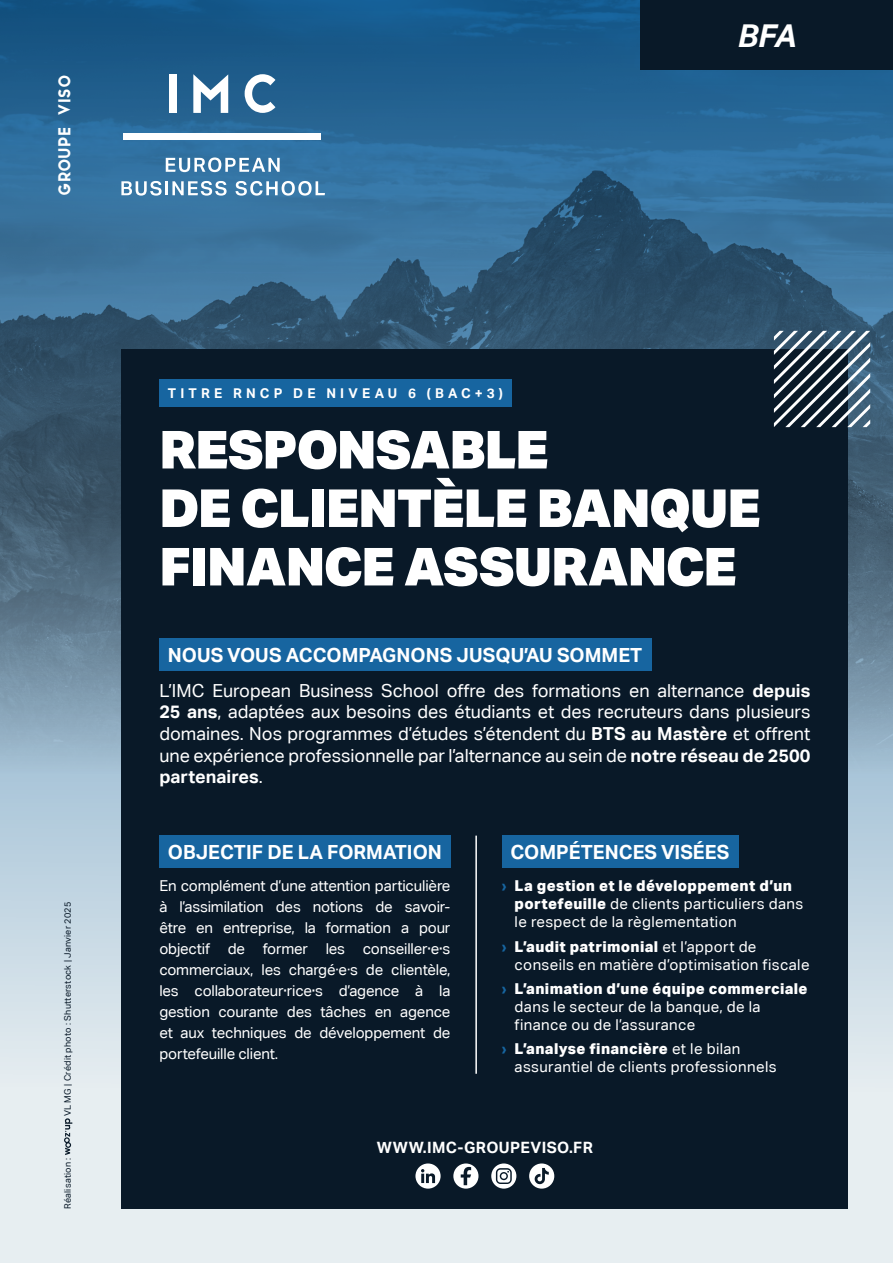
<style>
.page{position:relative;width:893px;height:1263px;background:#fff}
.page>*{position:absolute;margin:0;border:0;box-sizing:border-box;transform-origin:0 0}
.t1{font:900 52.5px/58.5px "Aktiv Grotesk";letter-spacing:-.02em;color:#fff}
.t2{font:italic 700 31.5px "Aktiv Grotesk";color:#fff}
.t3{font:700 19.5px "Aktiv Grotesk";color:#fff}
.t4{font:18px/21.6px "Aktiv Grotesk";color:#fff;text-align:justify}
.t5{font:18px "San Marino";color:#fff}
.t6{font:700 15.6px "Aktiv Grotesk";letter-spacing:.025em;color:#fff}
.t7{font:15px/21px "Aktiv Grotesk";letter-spacing:.025em;color:#fff}
.t8{font:700 13.5px "Aktiv Grotesk";letter-spacing:.31em;color:#fff}
.t9{font:9px "Aktiv Grotesk";letter-spacing:.025em;color:#091928}
.s1{font-weight:700}
.s2{font-weight:500}
.s3{font-weight:700;color:#1765a0}
.s4{font-weight:800}
</style>
<div class="page">
<svg style="left:0;top:796px;width:893px;height:467px;background:#dae5ec"></svg>
<img style="left:0;top:0;width:893px;height:796px">
<div style="left:169px;top:74px;width:8px;height:39px;background:#fff"></div>
<svg style="left:193px;top:74px;width:35px;height:39px"></svg>
<svg style="left:245px;top:74px;width:30px;height:39px"></svg>
<div style="left:124px;top:133px;width:197px;height:6px;background:#fff"></div>
<svg style="left:166px;top:157px;width:114px;height:15px"></svg>
<svg style="left:121px;top:181px;width:41px;height:15px"></svg>
<hr style="left:165px;top:181px;width:3px;height:14px;background:#fff">
<svg style="left:172px;top:181px;width:55px;height:15px"></svg>
<svg style="left:236px;top:181px;width:89px;height:15px"></svg>
<div style="left:121px;top:349px;width:727px;height:860px;background:#091928"></div>
<svg style="left:774px;top:331px;width:96px;height:96px"></svg>
<div style="left:159px;top:836px;width:291px;height:32px;background:#1765a0"></div>
<div style="left:502px;top:836px;width:237px;height:32px;background:#1765a0"></div>
<hr style="left:475px;top:836px;width:2px;height:238px;background:#fff">
<svg style="left:453px;top:1163px;width:25px;height:25px"></svg>
<svg style="left:415px;top:1163px;width:26px;height:25px"></svg>
<div style="left:491px;top:1163px;width:25px;height:25px;background:#fff;border-radius:13px"></div>
<svg style="left:496px;top:1168px;width:16px;height:16px"></svg>
<div style="left:529px;top:1163px;width:25px;height:25px;background:#fff;border-radius:50%"></div>
<svg style="left:535px;top:1168px;width:14px;height:16px"></svg>
<svg style="left:64px;top:1118px;width:8px;height:37px"></svg>
<div style="left:159px;top:638px;width:493px;height:32px;background:#1765a0"></div>
<div style="left:159px;top:379px;width:352px;height:27px;background:#1765a0"></div>
<div style="left:641px;top:0;width:252px;height:69px;background:#091928"></div>
<p class="t5" style="left:54px;top:196px;width:122px;rotate:-90deg">GROUPE VISO</p>
<p class="t9" style="left:62px;top:1116px;width:216px;rotate:-90deg">VL MG | Crédit photo : Shutterstock | Janvier 2025</p>
<p class="t9" style="left:62px;top:1209px;width:53px;rotate:-90deg">Réalisation :</p>
<p class="t8" style="left:168px;top:385px;width:336px">TITRE RNCP DE NIVEAU 6 (BAC+3)</p>
<h2 class="t2" style="left:737px;top:16px;width:61px">BFA</h2>
<h1 class="t1" style="left:159px;top:419px;width:603px">RESPONSABLE<br>DE CLIENTÈLE BANQUE<br>FINANCE ASSURANCE</h1>
<h3 class="t3" style="left:168px;top:643px;width:476px">NOUS VOUS ACCOMPAGNONS JUSQU’AU SOMMET</h3>
<p class="t4" style="left:159px;top:679px;width:653px">L’IMC European Business School offre des formations en alternance <span class="s1">depuis 25 ans</span>, adaptées aux besoins des étudiants et des recruteurs dans plusieurs domaines. Nos programmes d’études s’étendent du <span class="s1">BTS au Mastère</span> et offrent une expérience professionnelle par l’alternance au sein de <span class="s1">notre réseau de 2500 partenaires</span>.</p>
<h3 class="t3" style="left:168px;top:840px;width:276px">OBJECTIF DE LA FORMATION</h3>
<p class="t7" style="left:159px;top:875px;width:293px;text-align:justify">En complément d’une attention particulière à l’assimilation des notions de savoir&shy;être en entreprise, la formation a pour objectif de former les conseiller<span class="s2">·</span>e<span class="s2">·</span>s commerciaux, les chargé·e·s de clientèle, les collaborateur<span class="s2">·</span>rice<span class="s2">·</span>s d’agence à la gestion courante des tâches en agence et aux techniques de développement de portefeuille client.</p>
<h3 class="t3" style="left:510px;top:840px;width:220px">COMPÉTENCES VISÉES</h3>
<p class="t7" style="left:515px;top:877px;width:290px;line-height:18px;text-indent:-13px"><span class="s3">›</span> <span class="s4">La gestion et le développement d’un portefeuille</span> de clients particuliers dans le respect de la règlementation</p>
<p class="t7" style="left:515px;top:937px;width:296px;line-height:18px;text-indent:-13px"><span class="s3">›</span> <span class="s4">L’audit patrimonial</span> et l’apport de conseils en matière d’optimisation fiscale</p>
<p class="t7" style="left:515px;top:979px;width:294px;line-height:18px;text-indent:-13px"><span class="s3">›</span> <span class="s4">L’animation d’une équipe commerciale </span>dans le secteur de la banque, de la finance ou de l’assurance</p>
<p class="t7" style="left:515px;top:1040px;width:263px;line-height:18px;text-indent:-13px"><span class="s3">›</span> <span class="s4">L’analyse financière</span> et le bilan assurantiel de clients professionnels</p>
<p class="t6" style="left:377px;top:1138px;width:218px">WWW.IMC-GROUPEVISO.FR</p>
</div>
